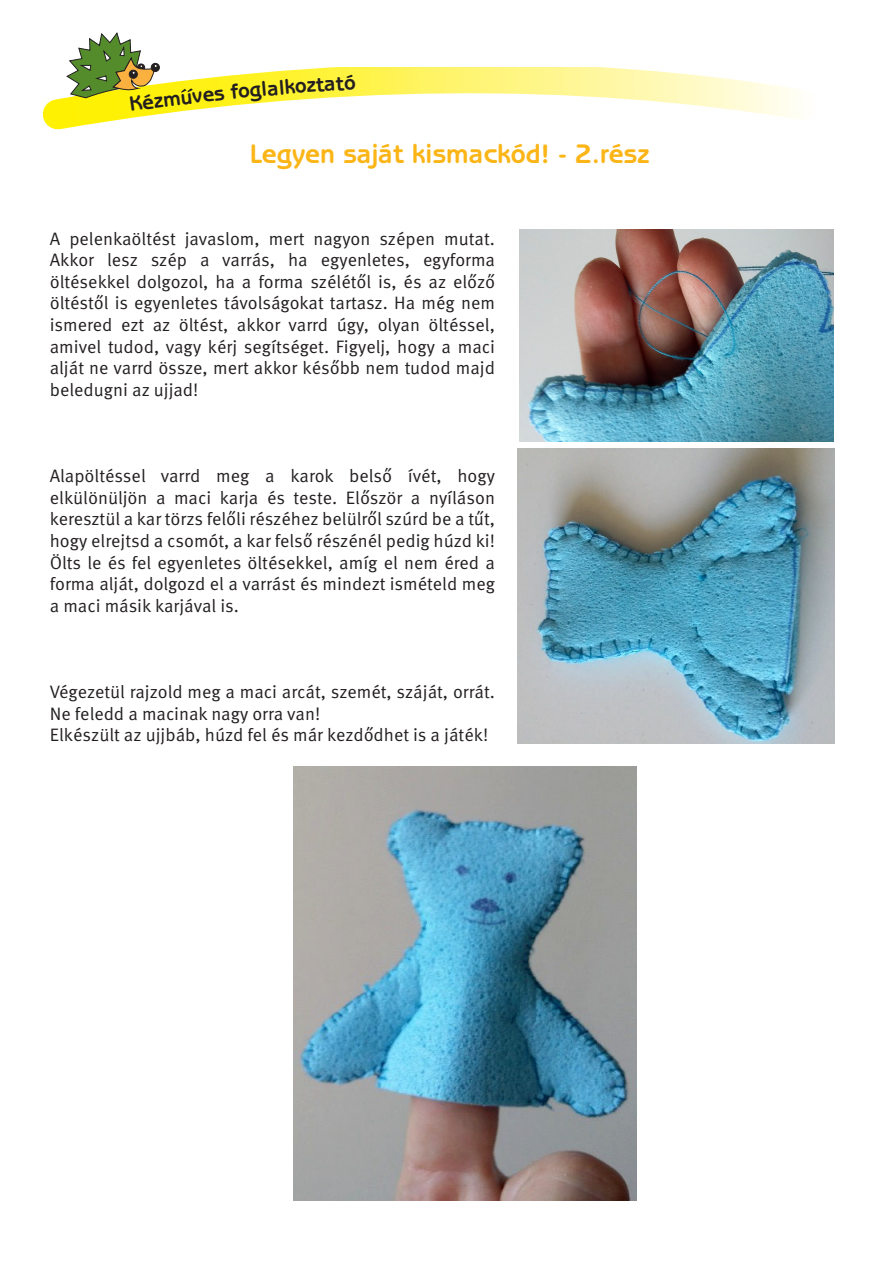
<style>
.page{position:relative;width:893px;height:1263px;background:#fff}
.page>*{position:absolute;margin:0;border:0;box-sizing:border-box;transform-origin:0 0}
.t1{font:700 27px "Benguiat Gothic Std";color:#fbb516}
.t2{font:700 21px "Benguiat Gothic Std";color:#231f20}
.t3{font:18px/21.6px "Tantor Normal";color:#231f20;text-align:justify}
</style>
<div class="page">
<svg style="left:42px;top:68px;width:755px;height:62px"></svg>
<svg style="left:181px;top:88px;width:12px;height:5px"></svg>
<img style="left:519px;top:230px;width:314px;height:211px">
<img style="left:518px;top:448px;width:316px;height:296px">
<img style="left:293px;top:767px;width:343px;height:433px">
<svg style="left:66px;top:32px;width:94px;height:79px"></svg>
<svg style="left:325px;top:75px;width:30px;height:16px"></svg>
<p class="t2" style="left:152px;top:89px;width:50px;rotate:-7deg">zmuv</p>
<p class="t2" style="left:201px;top:83px;width:49px;rotate:-6deg">es fo</p>
<p class="t2" style="left:249px;top:78px;width:37px;rotate:-5deg">glal</p>
<p class="t2" style="left:284px;top:75px;width:41px;rotate:-4deg">kozt</p>
<h1 class="t1" style="left:250px;top:138px;width:401px">Legyen saját kismackód! - 2.rész</h1>
<p class="t3" style="left:50px;top:228px;width:447px">A pelenkaöltést javaslom, mert nagyon szépen mutat.<br>Akkor lesz szép a varrás, ha egyenletes, egyforma öltésekkel dolgozol, ha a forma szélétől is, és az előző öltéstől is egyenletes távolságokat tartasz. Ha még nem ismered ezt az öltést, akkor varrd úgy, olyan öltéssel, amivel tudod, vagy kérj segítséget. Figyelj, hogy a maci alját ne varrd össze, mert akkor később nem tudod majd beledugni az ujjad!</p>
<p class="t3" style="left:50px;top:465px;width:447px">Alapöltéssel varrd meg a karok belső ívét, hogy elkülönüljön a maci karja és teste. Először a nyíláson keresztül a kar törzs felőli részéhez belülről szúrd be a tűt, hogy elrejtsd a csomót, a kar felső részénél pedig húzd ki!<br>Ölts le és fel egyenletes öltésekkel, amíg el nem éred a forma alját, dolgozd el a varrást és mindezt ismételd meg a maci másik karjával is.</p>
<p class="t3" style="left:50px;top:681px;width:447px;text-align:left">Végezetül rajzold meg a maci arcát, szemét, száját, orrát.<br>Ne feledd a macinak nagy orra van!<br>Elkészült az ujjbáb, húzd fel és már kezdődhet is a játék!</p>
</div>
